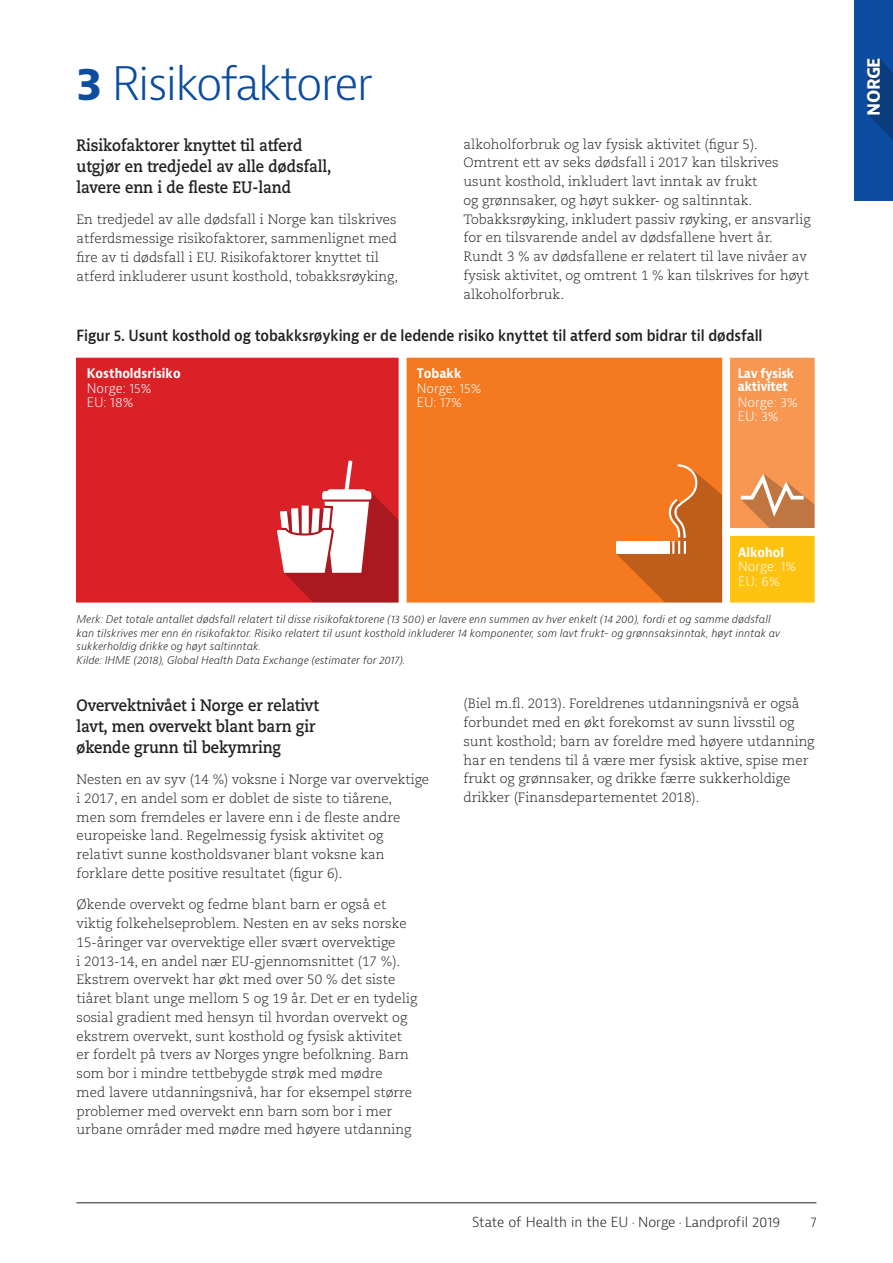
<style>
.page{position:relative;width:893px;height:1263px;background:#fff}
.page>*{position:absolute;margin:0;border:0;box-sizing:border-box;transform-origin:0 0}
.Chapter_title{font:300 45px "Bernina Sans";letter-spacing:-.04em;color:#0d4da1}
.t1{font:700 18px "Bernina Sans";letter-spacing:-.04em;color:#fff;scale:.95 1}
.Paragraph_Header{font:700 16.5px/21px "Caecilia LT Pro 75";color:#231f20;scale:.9 1}
.Figure_heading{font:600 15px "Bernina Sans";letter-spacing:-.005em;color:#231f20;scale:.9 1}
.Body{font:300 13.5px/18.8px "Caecilia LT Pro 45";color:#231f20}
.t2{font:300 13.5px "Bernina Sans";color:#231f20}
.t3{font:300 13.5px "Bernina Sans";color:#231f20;scale:.9 1}
.t4{font:300 12.75px/14.4px "Bernina Sans";color:#fff}
.t5{font:700 12.75px/14.4px "Bernina Sans";color:#fff;scale:.9 1}
.t6{font:700 12.75px/13.2px "Bernina Sans";letter-spacing:-.02em;color:#fff;scale:.88 1}
.Figure_source{font:italic 300 10.5px/13.5px "Bernina Sans";color:#231f20}
.s1{font-weight:700}
.s2{font-weight:300}
</style>
<div class="page">
<div style="left:854px;top:0;width:39px;height:201px;background:#0d4da1"></div>
<hr style="left:77px;top:1202px;width:739px;height:1px;background:#231f20">
<svg style="left:867px;top:58px;width:26px;height:82px"></svg>
<svg style="left:77px;top:357px;width:322px;height:246px;background:#d93137"></svg>
<div style="left:406px;top:357px;width:210px;height:246px;background:#f47921"></div>
<svg style="left:616px;top:357px;width:199px;height:246px;background:#ed903f"></svg>
<p class="Chapter_title" style="left:77px;top:54px;width:298px"><span class="s1">3</span> Risikofaktorer</p>
<p class="Paragraph_Header" style="left:77px;top:134px;width:285px">Risikofaktorer knyttet til atferd utgjør en tredjedel av alle dødsfall, lavere enn i de fleste EU-land</p>
<p class="Body" style="left:77px;top:210px;width:323px">En tredjedel av alle dødsfall i Norge kan tilskrives atferdsmessige risikofaktorer, sammenlignet med fire av ti dødsfall i EU. Risikofaktorer knyttet til atferd inkluderer usunt kosthold, tobakksrøyking,</p>
<p class="Body" style="left:463px;top:134px;width:349px">alkoholforbruk og lav fysisk aktivitet (figur 5).<br>Omtrent ett av seks dødsfall i 2017 kan tilskrives usunt kosthold, inkludert lavt inntak av frukt<br>og grønnsaker, og høyt sukker- og saltinntak.<br>Tobakksrøyking, inkludert passiv røyking, er ansvarlig for en tilsvarende andel av dødsfallene hvert år.<br>Rundt 3 % av dødsfallene er relatert til lave nivåer av fysisk aktivitet, og omtrent 1 % kan tilskrives for høyt alkoholforbruk.</p>
<p class="Figure_heading" style="left:77px;top:325px;width:764px">Figur 5. Usunt kosthold og tobakksrøyking er de ledende risiko knyttet til atferd som bidrar til dødsfall</p>
<p class="t5" style="left:87px;top:367px;width:106px">Kostholdsrisiko<br><span class="s2">Norge: 15%<br>EU: 18%</span></p>
<p class="t4" style="left:417px;top:367px;width:66px"><span class="s1">Tobakk<br></span>Norge: 15%<br>EU: 17%</p>
<p class="t6" style="left:738px;top:367px;width:65px">Lav fysisk aktivitet</p>
<p class="t4" style="left:738px;top:395px;width:61px">Norge: 3%<br>EU: 3%</p>
<p class="t4" style="left:738px;top:545px;width:60px"><span class="s1">Alkohol<br></span>Norge: 1%<br>EU: 6%</p>
<p class="Figure_source" style="left:77px;top:613px;width:705px">Merk: Det totale antallet dødsfall relatert til disse risikofaktorene (13 500) er lavere enn summen av hver enkelt (14 200), fordi et og samme dødsfall kan tilskrives mer enn én risikofaktor. Risiko relatert til usunt kosthold inkluderer 14 komponenter, som lavt frukt- og grønnsaksinntak, høyt inntak av sukkerholdig drikke og høyt saltinntak.<br>Kilde: IHME (2018), Global Health Data Exchange (estimater for 2017).</p>
<p class="Paragraph_Header" style="left:77px;top:694px;width:271px">Overvektnivået i Norge er relativt lavt, men overvekt blant barn gir økende grunn til bekymring</p>
<p class="Body" style="left:77px;top:770px;width:354px">Nesten en av syv (14 %) voksne i Norge var overvektige i 2017, en andel som er doblet de siste to tiårene,<br>men som fremdeles er lavere enn i de fleste andre europeiske land. Regelmessig fysisk aktivitet og relativt sunne kostholdsvaner blant voksne kan forklare dette positive resultatet (figur 6).</p>
<p class="Body" style="left:77px;top:895px;width:342px">Økende overvekt og fedme blant barn er også et viktig folkehelseproblem. Nesten en av seks norske 15-åringer var overvektige eller svært overvektige<br>i 2013-14, en andel nær EU-gjennomsnittet (17 %).<br>Ekstrem overvekt har økt med over 50 % det siste tiåret blant unge mellom 5 og 19 år. Det er en tydelig sosial gradient med hensyn til hvordan overvekt og ekstrem overvekt, sunt kosthold og fysisk aktivitet er fordelt på tvers av Norges yngre befolkning. Barn som bor i mindre tettbebygde strøk med mødre<br>med lavere utdanningsnivå, har for eksempel større problemer med overvekt enn barn som bor i mer urbane områder med mødre med høyere utdanning</p>
<p class="Body" style="left:463px;top:694px;width:352px">(Biel m.fl. 2013). Foreldrenes utdanningsnivå er også forbundet med en økt forekomst av sunn livsstil og sunt kosthold; barn av foreldre med høyere utdanning har en tendens til å være mer fysisk aktive, spise mer frukt og grønnsaker, og drikke færre sukkerholdige drikker (Finansdepartementet 2018).</p>
<p class="t2" style="left:472px;top:1213px;width:310px">State of Health in the EU · Norge · Landprofil 2019</p>
<p class="t3" style="left:811px;top:1213px;width:8px">7</p>
<h2 class="t1" style="left:862px;top:116px;width:63px;rotate:-90deg">NORGE</h2>
</div>
